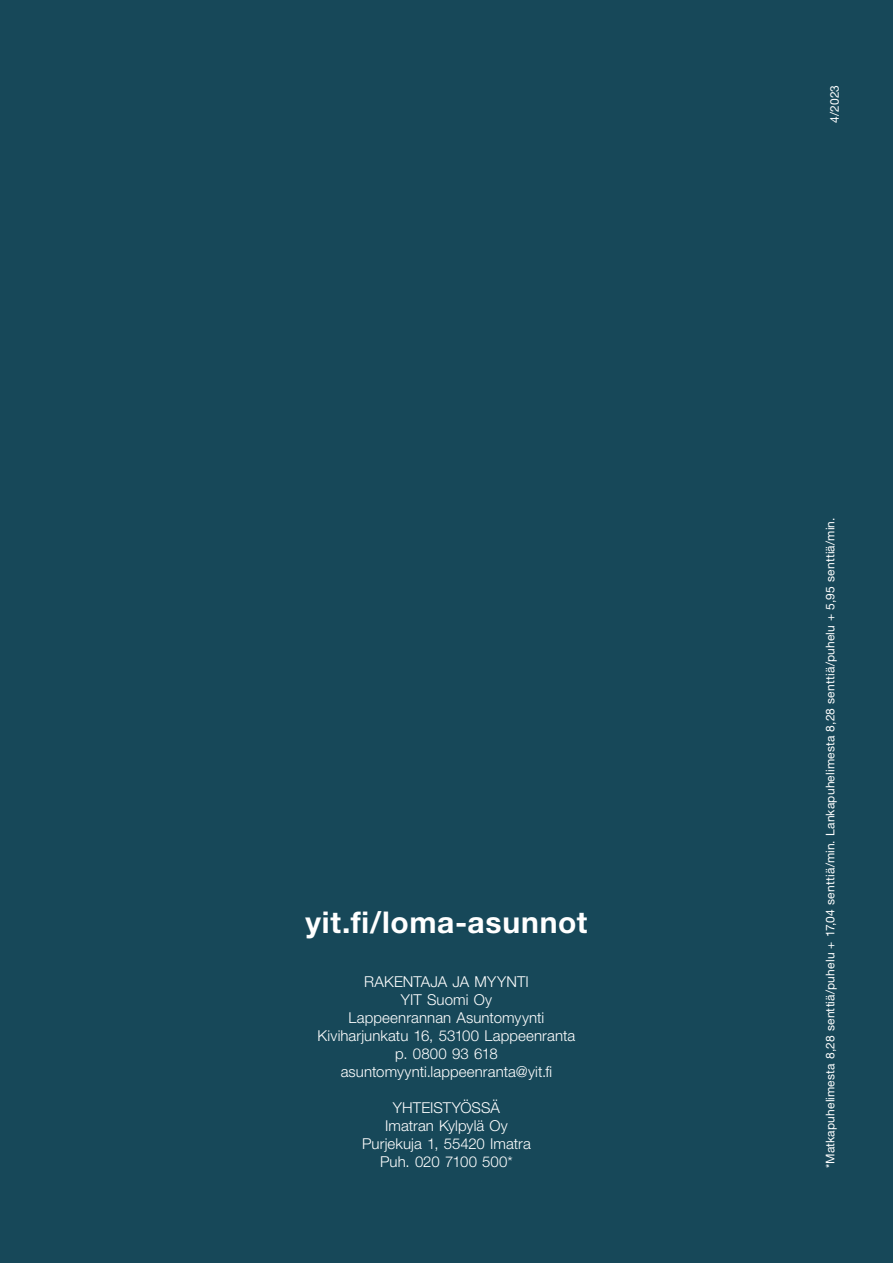
<style>
.page{position:relative;width:893px;height:1263px;background:#174859}
.page>*{position:absolute;margin:0;border:0;box-sizing:border-box;transform-origin:0 0}
.t1{font:700 30px "Helvetica Neue LT Pro";letter-spacing:.025em;color:#fff}
.t2{font:300 15px/18px "Helvetica Neue LT Pro";letter-spacing:.005em;color:#fff;text-align:center}
.t3{font:12px "Helvetica Neue LT Pro";letter-spacing:.015em;color:#fff}
</style>
<div class="page">
<h1 class="t1" style="left:306px;top:903px;width:283px">yit.fi/loma-asunnot</h1>
<p class="t2" style="left:318px;top:972px;width:259px">RAKENTAJA JA MYYNTI<br>YIT Suomi Oy<br>Lappeenrannan Asuntomyynti<br>Kiviharjunkatu 16, 53100 Lappeenranta p. 0800 93 618 asuntomyynti.lappeenranta@yit.fi</p>
<p class="t2" style="left:362px;top:1098px;width:170px">YHTEISTYÖSSÄ<br>Imatran Kylpylä Oy<br>Purjekuja 1, 55420 Imatra<br>Puh. 020 7100 500*</p>
<p class="t3" style="left:827px;top:123px;width:39px;rotate:-90deg">4/2023</p>
<p class="t3" style="left:823px;top:1168px;width:652px;rotate:-90deg">*Matkapuhelimesta 8,28 senttiä/puhelu + 17,04 senttiä/min. Lankapuhelimesta 8,28 senttiä/puhelu + 5,95 senttiä/min.</p>
</div>
